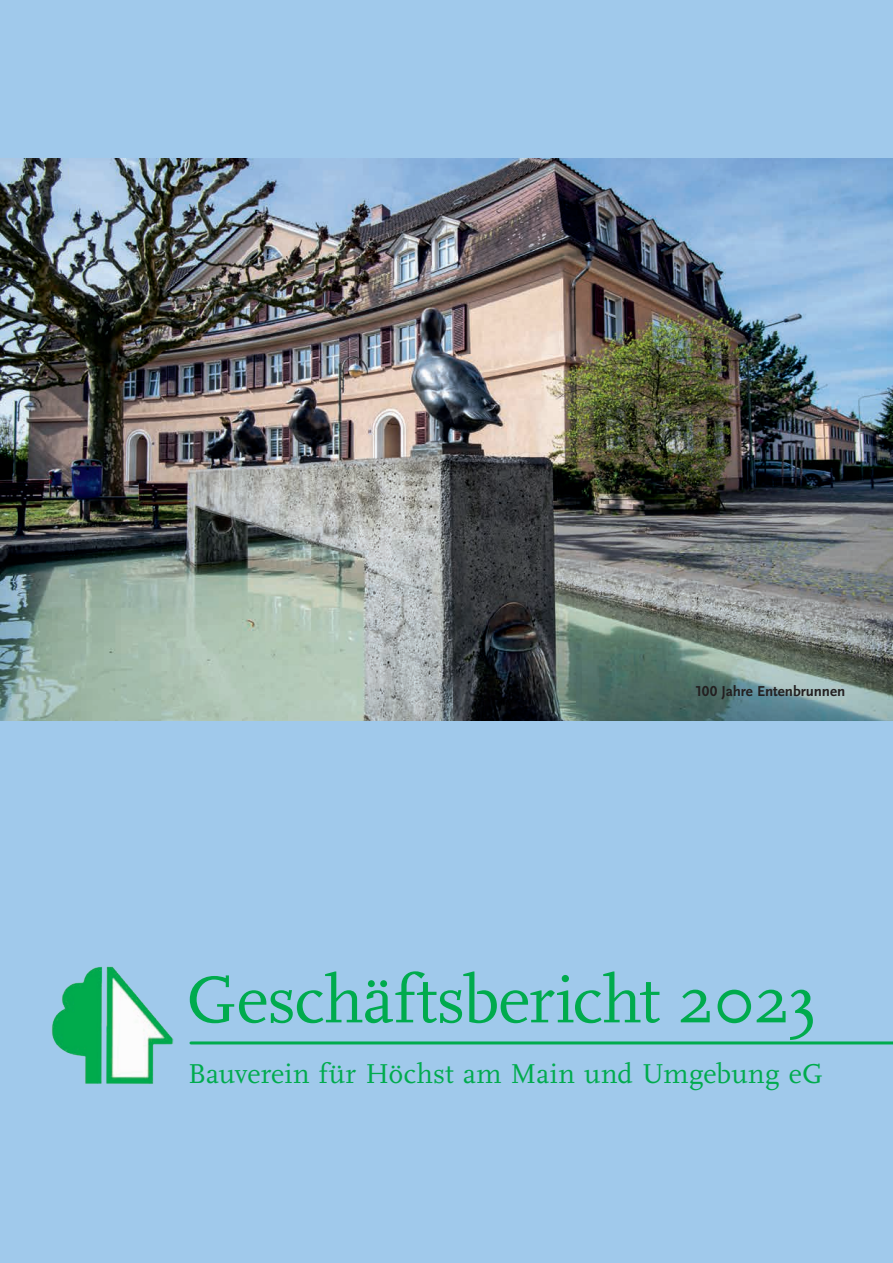
<style>
.page{position:relative;width:893px;height:1263px;background:#a0c9eb}
.page>*{position:absolute;margin:0;border:0;box-sizing:border-box;transform-origin:0 0}
.t1{font:69px "Scala Pro";letter-spacing:-.015em;color:#00ab4d}
.t2{font:28.5px "Scala Pro";letter-spacing:.005em;color:#00ab4d}
.t3{font:700 15px "Scala Sans Pro";letter-spacing:-.005em;color:#231f20}
</style>
<div class="page">
<img style="left:0;top:158px;width:893px;height:563px">
<hr style="left:191px;top:1041px;width:702px;height:3px;background:#00ab4d">
<img style="left:51px;top:966px;width:122px;height:118px">
<p class="t3" style="left:695px;top:683px;width:152px">100 Jahre Entenbrunnen</p>
<h1 class="t1" style="left:186px;top:960px;width:633px">Geschäftsbericht 2023</h1>
<p class="t2" style="left:188px;top:1057px;width:637px">Bauverein für Höchst am Main und Umgebung eG</p>
</div>
